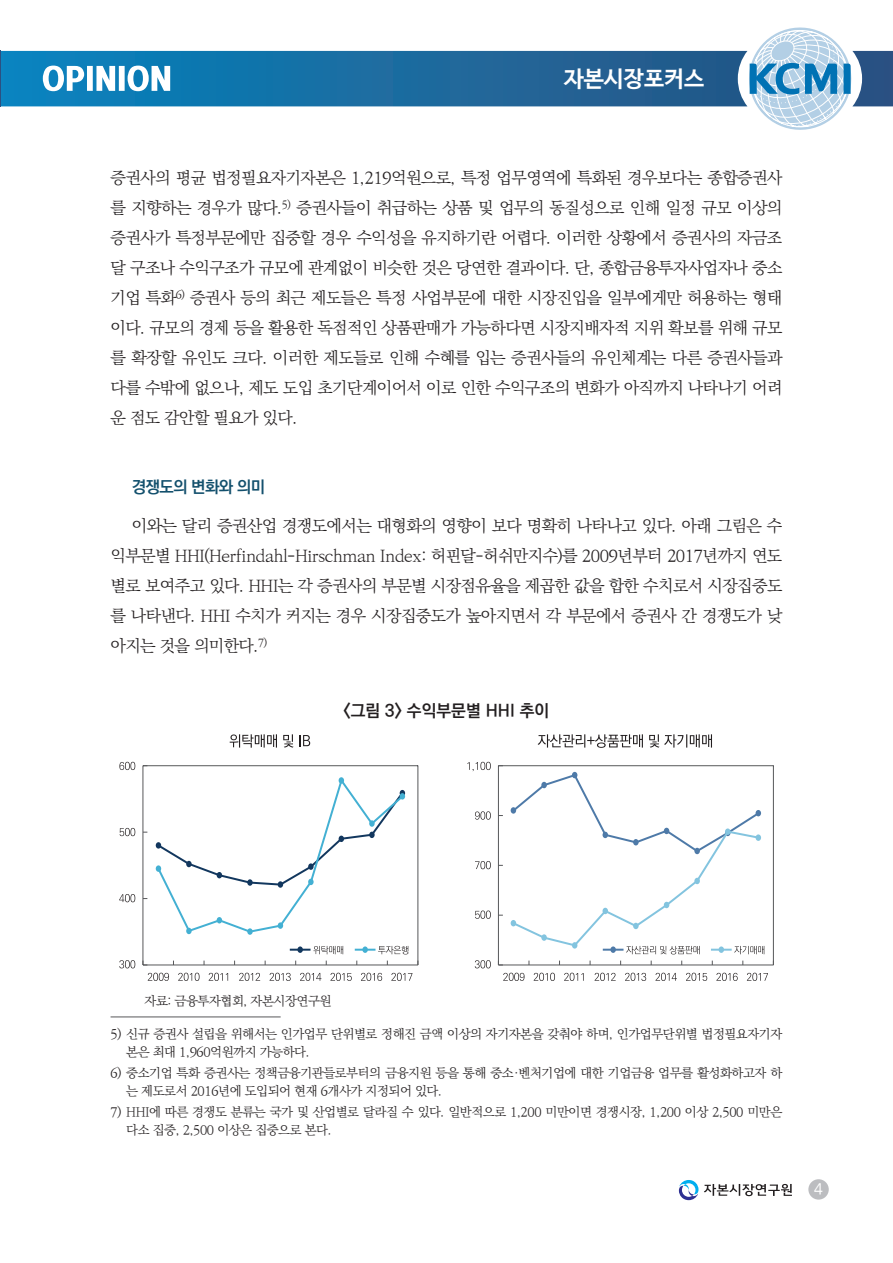
<style>
.page{position:relative;width:893px;height:1263px;background:#fff}
.page>*{position:absolute;margin:0;border:0;box-sizing:border-box;transform-origin:0 0}
.t1{font:700 22.5px "Nanum Barun Gothic";color:#fff}
.t2{font:700 16.95px "Ko Pub Dotum";color:#231f20}
.t3{font:300 16.5px/30px "Ko Pub Batang";letter-spacing:-.035em;color:#231f20;text-align:justify}
.t4{font:700 16.5px "Ko Pub Dotum";letter-spacing:-.035em;color:#13506d}
.t5{font:15px "Nanum Barun Gothic";color:#fff}
.t6{font:300 12.75px/18px "Ko Pub Batang";letter-spacing:-.035em;color:#231f20}
</style>
<div class="page">
<svg style="left:742px;top:27px;width:151px;height:103px"></svg>
<svg style="left:1px;top:51px;width:746px;height:55px;background:#2574a6"></svg>
<svg style="left:679px;top:1180px;width:19px;height:20px"></svg>
<svg style="left:704px;top:1184px;width:88px;height:12px"></svg>
<div style="left:808px;top:1179px;width:21px;height:20px;background:#bcbdc0;border-radius:50%"></div>
<hr style="left:0;top:51px;width:1px;height:55px;background:#2b5082">
<hr style="left:111px;top:1016px;width:170px;height:1px;background:#57585a">
<svg style="left:119px;top:762px;width:16px;height:8px"></svg>
<svg style="left:119px;top:960px;width:16px;height:8px"></svg>
<svg style="left:120px;top:828px;width:15px;height:8px"></svg>
<svg style="left:119px;top:894px;width:16px;height:8px"></svg>
<hr style="left:143px;top:765px;width:275px;height:1px;background:#57585a">
<hr style="left:143px;top:766px;width:1px;height:199px;background:#57585a">
<hr style="left:417px;top:766px;width:1px;height:199px;background:#57585a">
<svg style="left:148px;top:973px;width:21px;height:8px"></svg>
<svg style="left:178px;top:973px;width:22px;height:8px"></svg>
<svg style="left:209px;top:973px;width:19px;height:8px"></svg>
<svg style="left:239px;top:973px;width:21px;height:8px"></svg>
<svg style="left:300px;top:973px;width:21px;height:8px"></svg>
<svg style="left:361px;top:973px;width:21px;height:8px"></svg>
<svg style="left:270px;top:973px;width:21px;height:8px"></svg>
<svg style="left:330px;top:973px;width:22px;height:8px"></svg>
<svg style="left:391px;top:973px;width:21px;height:8px"></svg>
<svg style="left:230px;top:734px;width:47px;height:14px"></svg>
<svg style="left:283px;top:734px;width:27px;height:14px"></svg>
<hr style="left:143px;top:964px;width:275px;height:1px;background:#57585a">
<svg style="left:467px;top:762px;width:24px;height:9px"></svg>
<svg style="left:475px;top:960px;width:16px;height:8px"></svg>
<svg style="left:475px;top:811px;width:16px;height:9px"></svg>
<svg style="left:475px;top:861px;width:16px;height:8px"></svg>
<svg style="left:475px;top:910px;width:16px;height:9px"></svg>
<hr style="left:498px;top:765px;width:276px;height:1px;background:#57585a">
<hr style="left:498px;top:766px;width:1px;height:199px;background:#57585a">
<hr style="left:773px;top:766px;width:1px;height:199px;background:#57585a">
<svg style="left:503px;top:973px;width:21px;height:8px"></svg>
<svg style="left:534px;top:973px;width:21px;height:8px"></svg>
<svg style="left:564px;top:973px;width:20px;height:8px"></svg>
<svg style="left:595px;top:973px;width:21px;height:8px"></svg>
<svg style="left:656px;top:973px;width:21px;height:8px"></svg>
<svg style="left:716px;top:973px;width:22px;height:8px"></svg>
<svg style="left:625px;top:973px;width:21px;height:8px"></svg>
<svg style="left:686px;top:973px;width:21px;height:8px"></svg>
<svg style="left:747px;top:973px;width:21px;height:8px"></svg>
<svg style="left:538px;top:734px;width:105px;height:14px"></svg>
<svg style="left:649px;top:734px;width:63px;height:14px"></svg>
<hr style="left:498px;top:964px;width:276px;height:1px;background:#57585a">
<hr style="left:290px;top:949px;width:21px;height:2px;background:#12375e">
<div style="left:297px;top:946px;width:6px;height:7px;background:#12375e;border-radius:50%"></div>
<svg style="left:313px;top:946px;width:30px;height:8px"></svg>
<hr style="left:355px;top:949px;width:20px;height:2px;background:#43b0d3">
<div style="left:362px;top:946px;width:6px;height:7px;background:#43b0d3;border-radius:50%"></div>
<svg style="left:378px;top:946px;width:30px;height:8px"></svg>
<svg style="left:511px;top:772px;width:253px;height:182px"></svg>
<svg style="left:156px;top:777px;width:249px;height:157px"></svg>
<h1 class="t1" style="left:564px;top:67px;width:142px">자본시장포커스</h1>
<p class="t3" style="left:111px;top:164px;width:673px">증권사의 평균 법정필요자기자본은 1,219억원으로, 특정 업무영역에 특화된 경우보다는 종합증권사 를 지향하는 경우가 많다.<sup>5)</sup> 증권사들이 취급하는 상품 및 업무의 동질성으로 인해 일정 규모 이상의 증권사가 특정부문에만 집중할 경우 수익성을 유지하기란 어렵다. 이러한 상황에서 증권사의 자금조 달 구조나 수익구조가 규모에 관계없이 비슷한 것은 당연한 결과이다. 단, 종합금융투자사업자나 중소 기업 특화<sup>6)</sup> 증권사 등의 최근 제도들은 특정 사업부문에 대한 시장진입을 일부에게만 허용하는 형태 이다. 규모의 경제 등을 활용한 독점적인 상품판매가 가능하다면 시장지배자적 지위 확보를 위해 규모 를 확장할 유인도 크다. 이러한 제도들로 인해 수혜를 입는 증권사들의 유인체계는 다른 증권사들과 다를 수밖에 없으나, 제도 도입 초기단계이어서 이로 인한 수익구조의 변화가 아직까지 나타나기 어려 운 점도 감안할 필요가 있다.</p>
<p class="t4" style="left:132px;top:479px;width:135px">경쟁도의 변화와 의미</p>
<p class="t3" style="left:111px;top:511px;width:673px;text-indent:21px">이와는 달리 증권산업 경쟁도에서는 대형화의 영향이 보다 명확히 나타나고 있다. 아래 그림은 수 익부문별 HHI(Herfindahl-Hirschman Index: 허핀달-허쉬만지수)를 2009년부터 2017년까지 연도 별로 보여주고 있다. HHI는 각 증권사의 부문별 시장점유율을 제곱한 값을 합한 수치로서 시장집중도 를 나타낸다. HHI 수치가 커지는 경우 시장집중도가 높아지면서 각 부문에서 증권사 간 경쟁도가 낮 아지는 것을 의미한다.<sup>7)</sup></p>
<p class="t2" style="left:344px;top:702px;width:207px">&lt;그림 3&gt; 수익부문별 HHI 추이</p>
<p class="t6" style="left:145px;top:992px;width:188px">자료: 금융투자협회, 자본시장연구원</p>
<p class="t6" style="left:126px;top:1025px;width:658px;text-indent:-16px">5) 신규 증권사 설립을 위해서는 인가업무 단위별로 정해진 금액 이상의 자기자본을 갖춰야 하며, 인가업무단위별 법정필요자기자 본은 최대 1,960억원까지 가능하다.</p>
<p class="t6" style="left:126px;top:1064px;width:658px;text-indent:-16px">6) 중소기업 특화 증권사는 정책금융기관들로부터의 금융지원 등을 통해 중소·벤처기업에 대한 기업금융 업무를 활성화하고자 하 는 제도로서 2016년에 도입되어 현재 6개사가 지정되어 있다.</p>
<p class="t6" style="left:126px;top:1104px;width:658px;text-indent:-16px">7) HHI에 따른 경쟁도 분류는 국가 및 산업별로 달라질 수 있다. 일반적으로 1,200 미만이면 경쟁시장, 1,200 이상 2,500 미만은 다소 집중, 2,500 이상은 집중으로 본다.</p>
<p class="t5" style="left:814px;top:1182px;width:10px">4</p>
</div>
